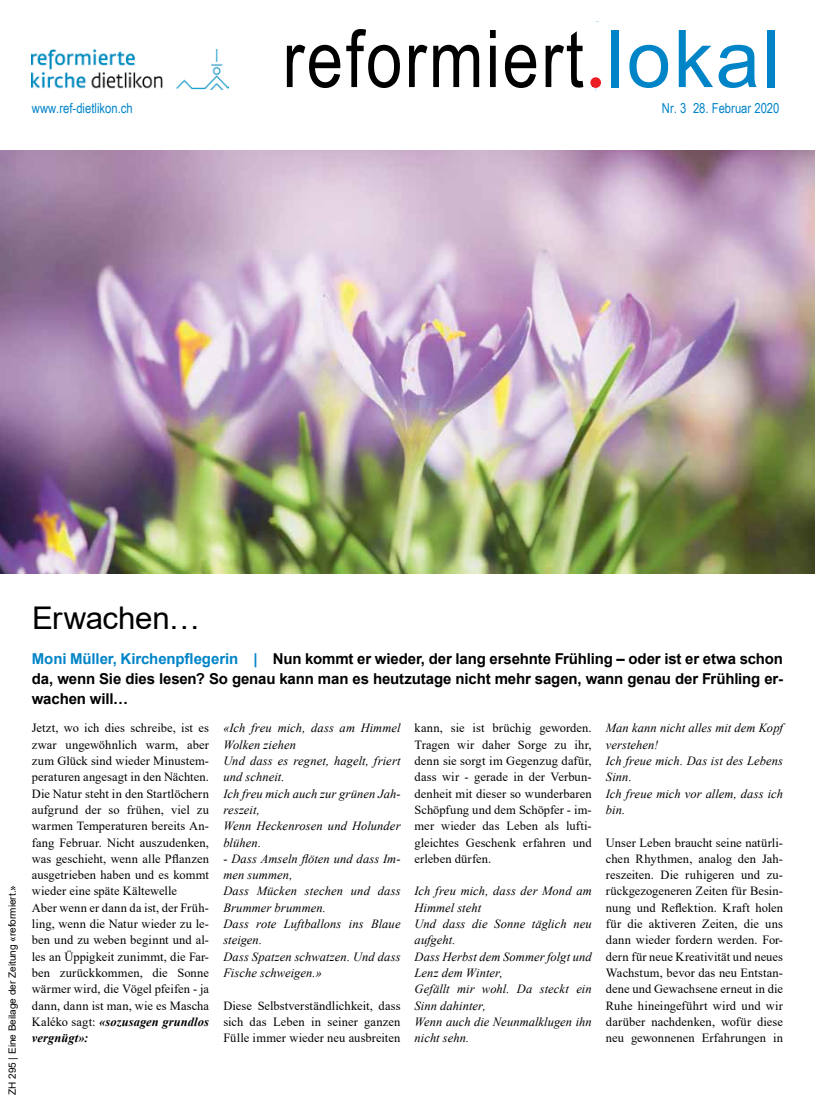
<style>
.page{position:relative;width:815px;height:1106px;background:#fff}
.page>*{position:absolute;margin:0;border:0;box-sizing:border-box;transform-origin:0 0}
.t1{font:79.62px "Arial Narrow";letter-spacing:.03em;color:#000}
.t2{font:31.25px "Arial";letter-spacing:-.01em;color:#000}
.t3{font:700 15px/20px "Arial";letter-spacing:-.01em;color:#000;text-align:justify}
.t4{font:13.75px "Arial Narrow";color:#0084c8}
.t5{font:12.5px/16.2px "Times New Roman";letter-spacing:.01em;color:#000;text-align:justify}
.t6{font:italic 12.5px/16.2px "Times New Roman";letter-spacing:.005em;color:#000}
.t7{font:10px "Arial";color:#000}
.s1{color:#0d0d17}
.s2{font-family:"Arial";color:#0084c8}
.s3{color:#0084c8}
.s4{font-weight:700;font-style:italic}
</style>
<div class="page">
<img style="left:0;top:150px;width:815px;height:423px">
<img style="left:32px;top:50px;width:197px;height:39px">
<div style="left:590px;top:77px;width:11px;height:11px;background:#ed1d24;border-radius:50%"></div>
<p class="t4" style="left:32px;top:98px;width:102px">www.ref-dietlikon.ch</p>
<h1 class="t1" style="left:283px;top:1px;width:499px">reformiert<span class="s1">.</span><span class="s2">lokal</span></h1>
<p class="t4" style="left:662px;top:98px;width:119px">Nr. 3 28. Februar 2020</p>
<p class="t7" style="left:5px;top:1095px;width:211px;rotate:-90deg">ZH 295 | Eine Beilage der Zeitung «reformiert.»</p>
<h2 class="t2" style="left:32px;top:596px;width:169px">Erwachen…</h2>
<p class="t3" style="left:32px;top:649px;width:753px"><span class="s3">Moni Müller, Kirchenpflegerin |</span> Nun kommt er wieder, der lang ersehnte Frühling – oder ist er etwa schon da, wenn Sie dies lesen? So genau kann man es heutzutage nicht mehr sagen, wann genau der Frühling er&shy;wachen will…</p>
<p class="t5" style="left:32px;top:719px;width:179px;text-align:left">Jetzt, wo ich dies schreibe, ist es zwar ungewöhnlich warm, aber zum Glück sind wieder Minustem&shy;peraturen angesagt in den Nächten.<br>Die Natur steht in den Startlöchern aufgrund der so frühen, viel zu warmen Temperaturen bereits An&shy;fang Februar. Nicht auszudenken, was geschieht, wenn alle Pflanzen ausgetrieben haben und es kommt wieder eine späte Kältewelle<br>Aber wenn er dann da ist, der Früh&shy;ling, wenn die Natur wieder zu le&shy;ben und zu weben beginnt und al&shy;les an Üppigkeit zunimmt, die Far&shy;ben zurückkommen, die Sonne wärmer wird, die Vögel pfeifen - ja dann, dann ist man, wie es Mascha<br>Kaléko sagt: <span class="s4">«sozusagen grundlos vergnügt»:</span></p>
<p class="t6" style="left:223px;top:719px;width:179px">«Ich freu mich, dass am Himmel<br>Wolken ziehen<br>Und dass es regnet, hagelt, friert und schneit.<br>Ich freu mich auch zur grünen Jah&shy;reszeit,<br>Wenn Heckenrosen und Holunder blühen.</p>
<p class="t6" style="left:223px;top:850px;width:179px">- Dass Amseln flöten und dass Im&shy;men summen,<br>Dass Mücken stechen und dass<br>Brummer brummen.<br>Dass rote Luftballons ins Blaue steigen.<br>Dass Spatzen schwatzen. Und dass<br>Fische schweigen.»</p>
<p class="t5" style="left:223px;top:996px;width:179px">Diese Selbstverständlichkeit, dass sich das Leben in seiner ganzen Fülle immer wieder neu ausbreiten</p>
<p class="t5" style="left:415px;top:719px;width:179px">kann, sie ist brüchig geworden.<br>Tragen wir daher Sorge zu ihr, denn sie sorgt im Gegenzug dafür, dass wir - gerade in der Verbun&shy;denheit mit dieser so wunderbaren Schöpfung und dem Schöpfer - im&shy;mer wieder das Leben als lufti&shy;gleichtes Geschenk erfahren und erleben dürfen.</p>
<p class="t6" style="left:415px;top:882px;width:179px">Ich freu mich, dass der Mond am<br>Himmel steht<br>Und dass die Sonne täglich neu aufgeht.<br>Dass Herbst dem Sommer folgt und<br>Lenz dem Winter,<br>Gefällt mir wohl. Da steckt ein<br>Sinn dahinter,<br>Wenn auch die Neunmalklugen ihn nicht sehn.</p>
<p class="t6" style="left:606px;top:719px;width:179px">Man kann nicht alles mit dem Kopf verstehen!<br>Ich freue mich. Das ist des Lebens<br>Sinn.<br>Ich freue mich vor allem, dass ich bin.</p>
<p class="t5" style="left:606px;top:833px;width:179px">Unser Leben braucht seine natürli&shy;chen Rhythmen, analog den Jah&shy;reszeiten. Die ruhigeren und zu&shy;rückgezogeneren Zeiten für Besin&shy;nung und Reflektion. Kraft holen für die aktiveren Zeiten, die uns dann wieder fordern werden. For&shy;dern für neue Kreativität und neues Wachstum, bevor das neu Entstan&shy;dene und Gewachsene erneut in die Ruhe hineingeführt wird und wir darüber nachdenken, wofür diese neu gewonnenen Erfahrungen in</p>
</div>
